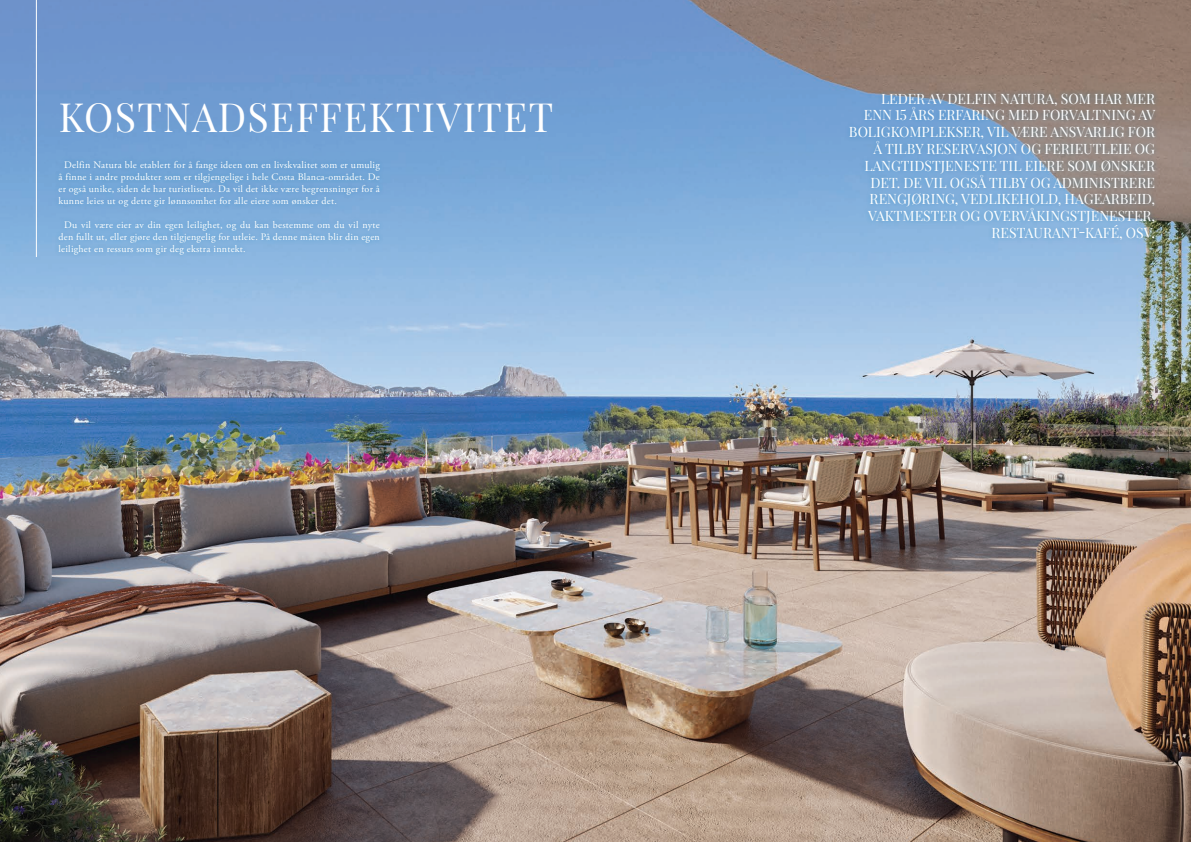
<style>
.page{position:relative;width:1191px;height:842px;background:#fff}
.page>*{position:absolute;margin:0;border:0;box-sizing:border-box;transform-origin:0 0}
.TÍTULOS_CONTENIDO{font:39.4px "Playfair Display SC";letter-spacing:.035em;color:#fff}
.TÍTULOS_CONTENIDO-2{font:14px/16.8px "Playfair Display SC";color:#fff;text-align:right}
.TEXTO_GENERAL{font:10px/12px "Adobe Garamond Pro";letter-spacing:.025em;color:#fff;text-align:justify}
</style>
<div class="page">
<img style="left:0;top:0;width:1191px;height:842px">
<hr style="left:36px;top:0;width:1px;height:257px;background:#fff">
<div style="left:54px;top:156px;width:331px;height:103px;background:#0081ba;opacity:.45"></div>
<div style="left:845px;top:88px;width:315px;height:157px;background:#0081ba;opacity:.45"></div>
<p class="TÍTULOS_CONTENIDO" style="left:59px;top:86px;width:496px">KOSTNADSEFFEKTIVITET</p>
<p class="TEXTO_GENERAL" style="left:59px;top:159px;width:323px;text-indent:6px">Delfin Natura ble etablert for å fange ideen om en livskvalitet som er umulig å finne i andre produkter som er tilgjengelige i hele Costa Blanca-området. De er også unike, siden de har turistlisens. Da vil det ikke være begrensninger for å kunne leies ut og dette gir lønnsomhet for alle eiere som ønsker det.</p>
<p class="TEXTO_GENERAL" style="left:59px;top:219px;width:323px;text-indent:6px">Du vil være eier av din egen leilighet, og du kan bestemme om du vil nyte den fullt ut, eller gjøre den tilgjengelig for utleie. På denne måten blir din egen leilighet en ressurs som gir deg ekstra inntekt.</p>
<p class="TÍTULOS_CONTENIDO-2" style="left:849px;top:89px;width:308px">LEDER AV DELFIN NATURA, SOM HAR MER<br>ENN 15 ÅRS ERFARING MED FORVALTNING AV BOLIGKOMPLEKSER, VIL VÆRE ANSVARLIG FOR Å TILBY RESERVASJON OG FERIEUTLEIE OG LANGTIDSTJENESTE TIL EIERE SOM ØNSKER DET. DE VIL OGSÅ TILBY OG ADMINISTRERE RENGJØRING, VEDLIKEHOLD, HAGEARBEID, VAKTMESTER OG OVERVÅKINGSTJENESTER, RESTAURANT-KAFÉ, OSV.</p>
</div>
